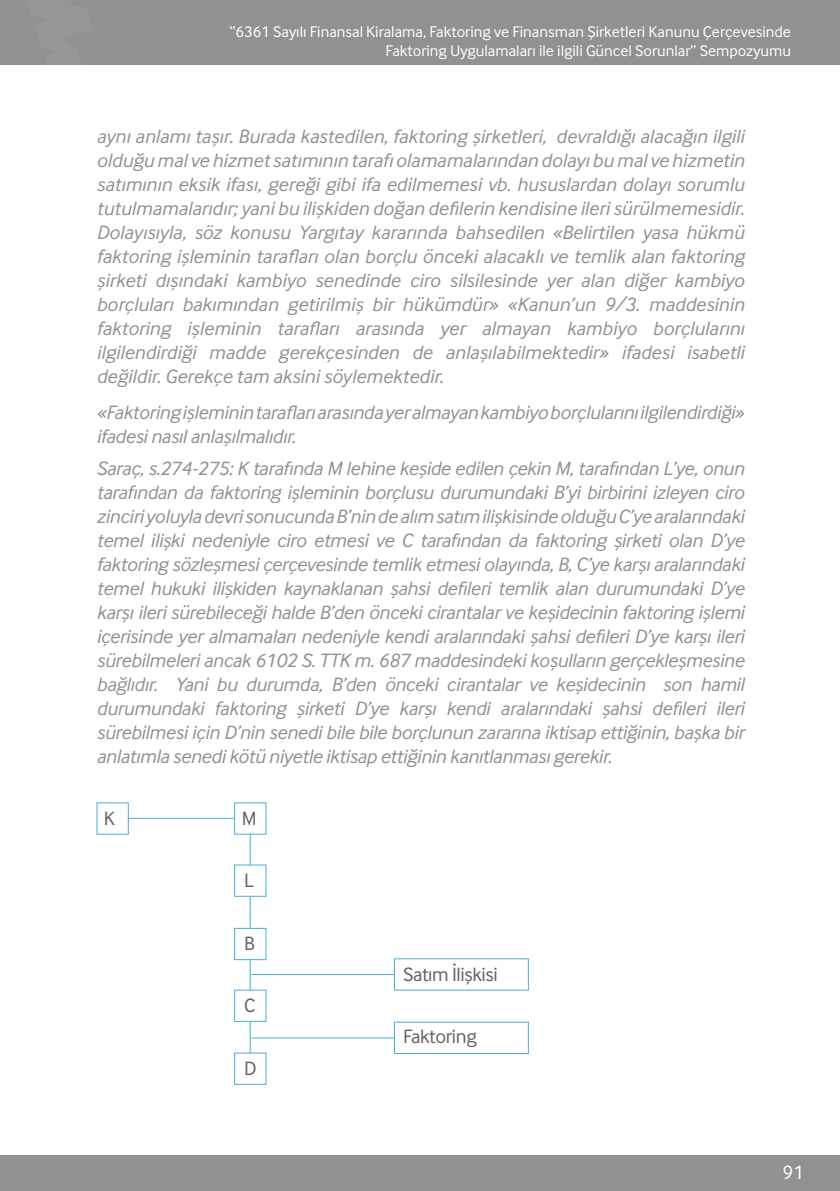
<style>
.page{position:relative;width:840px;height:1191px;background:#fff}
.page>*{position:absolute;margin:0;border:0;box-sizing:border-box;transform-origin:0 0}
.t1{font:20.2px "Inter Face";color:#fff}
.t2{font:italic 20px/24px "Inter Face";letter-spacing:-.015em;color:#92918f;text-align:justify}
.t3{font:20px "Inter Face";letter-spacing:-.02em;color:#63625f}
.t4{font:16px/19.2px "Inter Face";color:#fff;text-align:right}
</style>
<div class="page">
<div style="left:0;top:0;width:839px;height:65px;background:#929190"></div>
<div style="left:0;top:1155px;width:839px;height:36px;background:#929190"></div>
<hr style="left:128px;top:818px;width:106px;height:1px;background:#4dabd7">
<hr style="left:251px;top:974px;width:143px;height:1px;background:#4dabd7">
<hr style="left:251px;top:1037px;width:143px;height:1px;background:#4dabd7">
<hr style="left:249px;top:833px;width:1px;height:32px;background:#4dabd7">
<hr style="left:249px;top:897px;width:1px;height:31px;background:#4dabd7">
<hr style="left:249px;top:958px;width:1px;height:32px;background:#4dabd7">
<hr style="left:249px;top:1021px;width:1px;height:32px;background:#4dabd7">
<div style="left:234px;top:928px;width:32px;height:32px;border:1px solid #4dabd7"></div>
<div style="left:394px;top:958px;width:134px;height:32px;border:1px solid #4dabd7"></div>
<div style="left:394px;top:1021px;width:134px;height:33px;border:1px solid #4dabd7"></div>
<div style="left:234px;top:989px;width:32px;height:33px;border:1px solid #4dabd7"></div>
<p class="t4" style="left:229px;top:22px;width:563px">“6361 Sayılı Finansal Kiralama, Faktoring ve Finansman Şirketleri Kanunu Çerçevesinde<br>Faktoring Uygulamaları ile ilgili Güncel Sorunlar” Sempozyumu</p>
<p class="t2" style="left:96px;top:124px;width:649px">aynı anlamı taşır. Burada kastedilen, faktoring şirketleri, devraldığı alacağın ilgili olduğu mal ve hizmet satımının tarafı olamamalarından dolayı bu mal ve hizmetin satımının eksik ifası, gereği gibi ifa edilmemesi vb. hususlardan dolayı sorumlu tutulmamalarıdır; yani bu ilişkiden doğan defilerin kendisine ileri sürülmemesidir.<br>Dolayısıyla, söz konusu Yargıtay kararında bahsedilen «Belirtilen yasa hükmü faktoring işleminin tarafları olan borçlu önceki alacaklı ve temlik alan faktoring şirketi dışındaki kambiyo senedinde ciro silsilesinde yer alan diğer kambiyo borçluları bakımından getirilmiş bir hükümdür» «Kanun’un 9/3. maddesinin faktoring işleminin tarafları arasında yer almayan kambiyo borçlularını ilgilendirdiği madde gerekçesinden de anlaşılabilmektedir» ifadesi isabetli değildir. Gerekçe tam aksini söylemektedir.</p>
<p class="t2" style="left:96px;top:400px;width:649px">«Faktoring işleminin tarafları arasında yer almayan kambiyo borçlularını ilgilendirdiği» ifadesi nasıl anlaşılmalıdır.</p>
<p class="t2" style="left:96px;top:456px;width:649px">Saraç, s.274-275: K tarafında M lehine keşide edilen çekin M, tarafından L’ye, onun tarafından da faktoring işleminin borçlusu durumundaki B’yi birbirini izleyen ciro zinciri yoluyla devri sonucunda B’nin de alım satım ilişkisinde olduğu C’ye aralarındaki temel ilişki nedeniyle ciro etmesi ve C tarafından da faktoring şirketi olan D’ye faktoring sözleşmesi çerçevesinde temlik etmesi olayında, B, C’ye karşı aralarındaki temel hukuki ilişkiden kaynaklanan şahsi defileri temlik alan durumundaki D’ye karşı ileri sürebileceği halde B’den önceki cirantalar ve keşidecinin faktoring işlemi içerisinde yer almamaları nedeniyle kendi aralarındaki şahsi defileri D’ye karşı ileri sürebilmeleri ancak 6102 S. TTK m. 687 maddesindeki koşulların gerçekleşmesine bağlıdır. Yani bu durumda, B’den önceki cirantalar ve keşidecinin son hamil durumundaki faktoring şirketi D’ye karşı kendi aralarındaki şahsi defileri ileri sürebilmesi için D’nin senedi bile bile borçlunun zararına iktisap ettiğinin, başka bir anlatımla senedi kötü niyetle iktisap ettiğinin kanıtlanması gerekir.</p>
<p class="t3" style="left:104px;top:807px;width:13px">K</p>
<p class="t3" style="left:242px;top:807px;width:16px">M</p>
<p class="t3" style="left:244px;top:869px;width:11px">L</p>
<p class="t3" style="left:244px;top:931px;width:12px">B</p>
<p class="t3" style="left:244px;top:994px;width:13px">C</p>
<p class="t3" style="left:244px;top:1056px;width:14px">D</p>
<p class="t3" style="left:403px;top:963px;width:96px">Satım İlişkisi</p>
<p class="t3" style="left:403px;top:1025px;width:75px">Faktoring</p>
<p class="t1" style="left:782px;top:1160px;width:23px">91</p>
</div>
